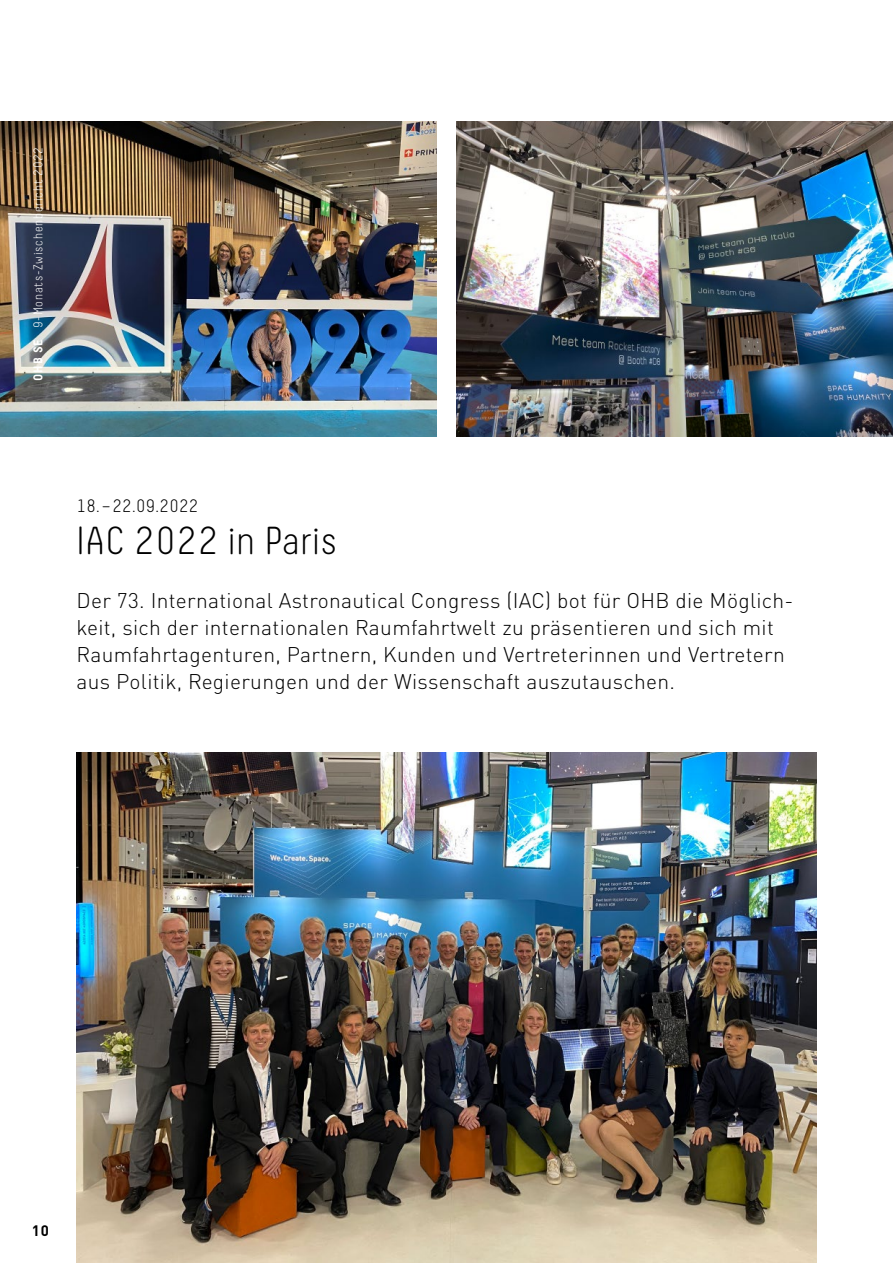
<style>
.page{position:relative;width:893px;height:1263px;background:#fff}
.page>*{position:absolute;margin:0;border:0;box-sizing:border-box;transform-origin:0 0}
.t1{font:300 39px "Decima Round";letter-spacing:.02em;color:#000}
.t2{font:300 21px/27px "DINOT";letter-spacing:.015em;color:#000}
.t3{font:300 18px "Decima Round";letter-spacing:.02em;color:#000}
.t4{font:700 15px "DINOT";color:#000}
.t5{font:300 12.75px "Decima Round";letter-spacing:.065em;color:#fff}
.s1{font-weight:700}
</style>
<div class="page">
<img style="left:0;top:122px;width:437px;height:315px">
<img style="left:456px;top:122px;width:437px;height:315px">
<img style="left:77px;top:752px;width:739px;height:511px">
<p class="t5" style="left:31px;top:381px;width:235px;rotate:-90deg"><span class="s1">OHB SE</span> 9-Monats-Zwischenbericht 2022</p>
<p class="t3" style="left:77px;top:495px;width:123px">18.– 22.09.2022</p>
<h1 class="t1" style="left:77px;top:519px;width:262px">IAC 2022 in Paris</h1>
<p class="t2" style="left:77px;top:587px;width:718px">Der 73. International Astronautical Congress (IAC) bot für OHB die Möglich&shy;keit, sich der internationalen Raumfahrtwelt zu präsentieren und sich mit Raumfahrtagenturen, Partnern, Kunden und Vertreterinnen und Vertretern aus Politik, Regierungen und der Wissenschaft auszutauschen.</p>
<p class="t4" style="left:32px;top:1221px;width:19px">10</p>
</div>
